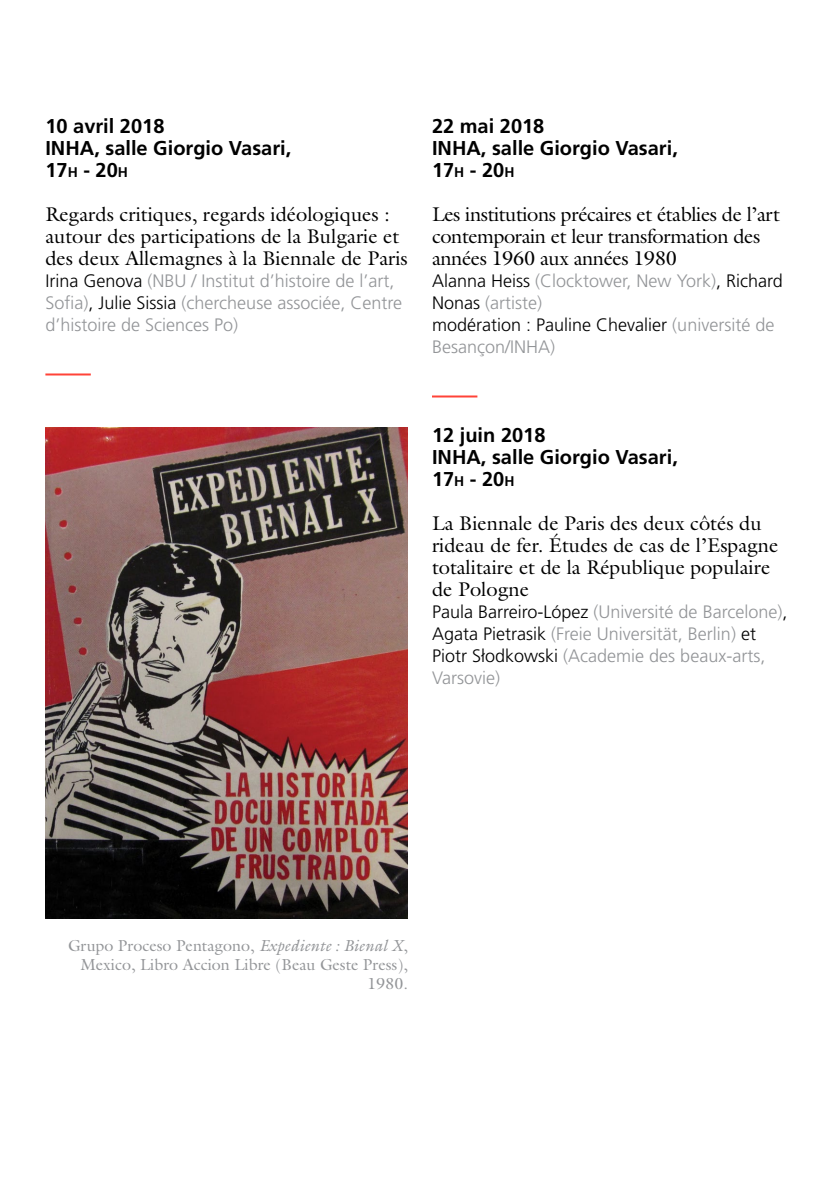
<style>
.page{position:relative;width:840px;height:1191px;background:#fff}
.page>*{position:absolute;margin:0;border:0;box-sizing:border-box;transform-origin:0 0}
.t1{font:20px/22px "Galliard Std";color:#000}
.t2{font:700 20px/22px "Frutiger LT Std";color:#000}
.t3{font:20px/22px "Galliard Std";letter-spacing:-.02em;color:#000}
.t4{font:300 18px/22px "Frutiger LT Std";color:#939598}
.t5{font:16px/19.2px "Galliard";color:#939598;text-align:right}
.s1{font-size:14px}
.s2{color:#000}
.s3{font-style:italic}
</style>
<div class="page">
<hr style="left:45px;top:373px;width:46px;height:2px;background:#ff4338">
<hr style="left:432px;top:395px;width:45px;height:2px;background:#ff4338">
<img style="left:45px;top:428px;width:363px;height:490px">
<p class="t2" style="left:45px;top:116px;width:247px">10 avril 2018<br>INHA, salle Giorgio Vasari,<br>17<span class="s1">h</span> - 20<span class="s1">h</span></p>
<p class="t1" style="left:45px;top:203px;width:364px">Regards critiques, regards idéologiques : autour des participations de la Bulgarie et des deux Allemagnes à la Biennale de Paris</p>
<p class="t4" style="left:45px;top:270px;width:358px"><span class="s2">Irina Genova</span> (NBU / Institut d’histoire de l’art,<br>Sofia)<span class="s2">, Julie Sissia</span> (chercheuse associée, Centre d’histoire de Sciences Po)</p>
<p class="t2" style="left:432px;top:116px;width:247px">22 mai 2018<br>INHA, salle Giorgio Vasari,<br>17<span class="s1">h</span> - 20<span class="s1">h</span></p>
<p class="t3" style="left:432px;top:203px;width:349px">Les institutions précaires et établies de l’art contemporain et leur transformation des années 1960 aux années 1980</p>
<p class="t4" style="left:432px;top:270px;width:352px"><span class="s2">Alanna Heiss</span> (Clocktower, New York)<span class="s2">, Richard<br>Nonas</span> (artiste)<br><span class="s2">modération : Pauline Chevalier</span> (université de<br>Besançon/INHA)</p>
<p class="t2" style="left:432px;top:424px;width:247px">12 juin 2018<br>INHA, salle Giorgio Vasari,<br>17<span class="s1">h</span> - 20<span class="s1">h</span></p>
<p class="t1" style="left:432px;top:511px;width:348px">La Biennale de Paris des deux côtés du rideau de fer. Études de cas de l’Espagne totalitaire et de la République populaire de Pologne</p>
<p class="t4" style="left:432px;top:600px;width:357px"><span class="s2">Paula Barreiro-López</span> (Université de Barcelone)<span class="s2">, Agata Pietrasik</span> (Freie Universität, Berlin) <span class="s2">et Piotr Słodkowski</span> (Academie des beaux-arts, Varsovie)</p>
<p class="t5" style="left:68px;top:935px;width:341px">Grupo Proceso Pentagono, <span class="s3">Expediente : Bienal X</span>,<br>Mexico, Libro Accion Libre (Beau Geste Press),<br>1980.</p>
</div>
